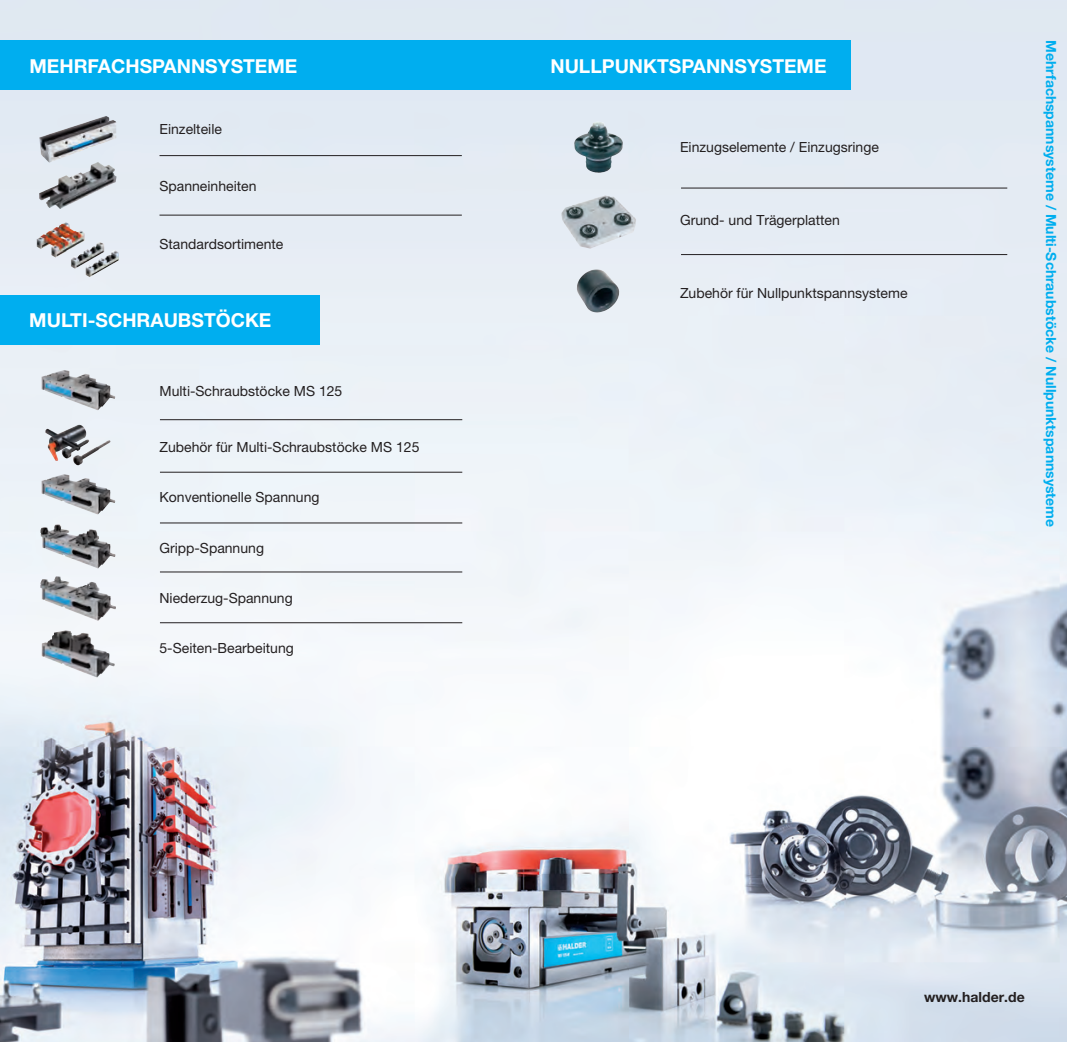
<style>
.page{position:relative;width:1067px;height:1042px;background:#fff}
.page>*{position:absolute;margin:0;border:0;box-sizing:border-box;transform-origin:0 0}
.t1{font:700 19.25px "Helvetica Neue LT Std";color:#fff}
.t2{font:14px "Helvetica Neue LT Std";color:#231f20}
.t3{font:700 14px "Helvetica Neue LT Std";color:#00aeef}
.t4{font:700 14px "Helvetica Neue LT Std";color:#231f20}
</style>
<div class="page">
<img style="left:0;top:0;width:1067px;height:1042px">
<div style="left:520px;top:40px;width:330px;height:50px;background:#00aeef"></div>
<img style="left:574px;top:122px;width:43px;height:51px">
<img style="left:561px;top:195px;width:43px;height:50px">
<img style="left:576px;top:269px;width:19px;height:26px">
<hr style="left:681px;top:188px;width:326px;height:1px;background:#231f20">
<hr style="left:681px;top:254px;width:326px;height:1px;background:#231f20">
<div style="left:0;top:40px;width:521px;height:50px;background:#00aeef"></div>
<img style="left:63px;top:116px;width:43px;height:14px">
<img style="left:39px;top:162px;width:77px;height:47px">
<hr style="left:159px;top:155px;width:303px;height:1px;background:#231f20">
<div style="left:0;top:295px;width:319px;height:49px;background:#00aeef"></div>
<img style="left:44px;top:370px;width:20px;height:6px">
<img style="left:45px;top:425px;width:44px;height:36px">
<img style="left:44px;top:474px;width:20px;height:6px">
<img style="left:41px;top:524px;width:75px;height:44px">
<img style="left:40px;top:576px;width:76px;height:45px">
<img style="left:42px;top:630px;width:73px;height:48px">
<hr style="left:160px;top:419px;width:302px;height:1px;background:#231f20">
<hr style="left:160px;top:472px;width:302px;height:1px;background:#231f20">
<hr style="left:160px;top:523px;width:302px;height:1px;background:#231f20">
<hr style="left:160px;top:572px;width:302px;height:1px;background:#231f20">
<hr style="left:160px;top:622px;width:302px;height:1px;background:#231f20">
<hr style="left:159px;top:215px;width:303px;height:1px;background:#231f20">
<img style="left:37px;top:222px;width:82px;height:55px">
<h1 class="t1" style="left:29px;top:54px;width:269px">MEHRFACHSPANNSYSTEME</h1>
<p class="t2" style="left:159px;top:120px;width:64px">Einzelteile</p>
<p class="t2" style="left:159px;top:178px;width:98px">Spanneinheiten</p>
<p class="t2" style="left:159px;top:236px;width:125px">Standardsortimente</p>
<h1 class="t1" style="left:29px;top:309px;width:244px">MULTI-SCHRAUBSTÖCKE</h1>
<p class="t2" style="left:159px;top:383px;width:184px">Multi-Schraubstöcke MS 125</p>
<p class="t2" style="left:159px;top:438px;width:261px">Zubehör für Multi-Schraubstöcke MS 125</p>
<p class="t2" style="left:159px;top:489px;width:162px">Konventionelle Spannung</p>
<p class="t2" style="left:159px;top:539px;width:106px">Gripp-Spannung</p>
<p class="t2" style="left:159px;top:589px;width:135px">Niederzug-Spannung</p>
<p class="t2" style="left:159px;top:640px;width:136px">5-Seiten-Bearbeitung</p>
<h1 class="t1" style="left:550px;top:54px;width:278px">NULLPUNKTSPANNSYSTEME</h1>
<p class="t2" style="left:680px;top:139px;width:200px">Einzugselemente / Einzugsringe</p>
<p class="t2" style="left:680px;top:212px;width:161px">Grund- und Trägerplatten</p>
<p class="t2" style="left:680px;top:285px;width:229px">Zubehör für Nullpunktspannsysteme</p>
<p class="t3" style="left:1059px;top:40px;width:488px;rotate:90deg">Mehrfachspannsysteme / Multi-Schraubstöcke / Nullpunktspannsysteme</p>
<p class="t4" style="left:924px;top:988px;width:102px">www.halder.de</p>
</div>
